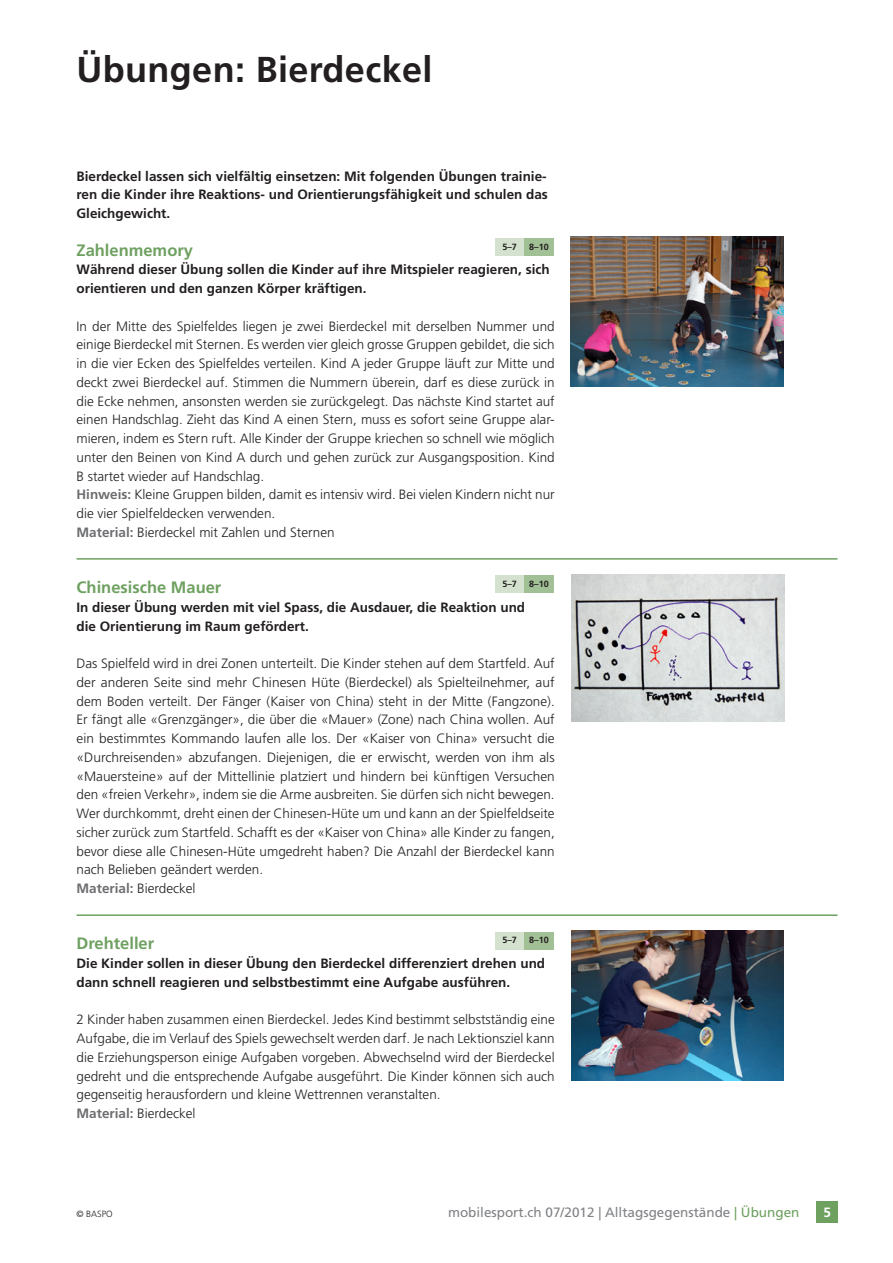
<style>
.page{position:relative;width:893px;height:1263px;background:#fff}
.page>*{position:absolute;margin:0;border:0;box-sizing:border-box;transform-origin:0 0}
._1_Haupttitel{font:700 36px "Frutiger LT";letter-spacing:.01em;color:#231f20}
._3_Titel_gruen{font:700 16.5px "Frutiger LT";color:#6ea060}
.Gundtext_d{font:300 13.5px/18.8px "Frutiger LT";color:#231f20;text-align:justify}
.Lead{font:700 13.5px/18.8px "Frutiger LT";color:#231f20}
._5_Grundtext_Linie{font:300 13.5px "Frutiger LT";color:#231f20}
.t1{font:13.5px "Frutiger LT";color:#808285}
.t2{font:700 13.5px "Frutiger LT";color:#fff}
.t3{font:700 9px "Frutiger LT";color:#231f20}
.t4{font:300 9px "Frutiger LT";color:#231f20}
.s1{font-weight:700;color:#6c6d70}
.s2{color:#6ea060}
</style>
<div class="page">
<div style="left:816px;top:1201px;width:22px;height:21px;background:#6ea060"></div>
<hr style="left:77px;top:558px;width:760px;height:2px;background:#6ea060">
<hr style="left:77px;top:914px;width:760px;height:2px;background:#6ea060">
<div style="left:495px;top:238px;width:29px;height:17px;background:#d3e1ce"></div>
<div style="left:524px;top:238px;width:30px;height:17px;background:#a2c096"></div>
<div style="left:495px;top:576px;width:29px;height:17px;background:#d3e1ce"></div>
<div style="left:524px;top:576px;width:30px;height:17px;background:#a2c096"></div>
<div style="left:495px;top:932px;width:29px;height:17px;background:#d3e1ce"></div>
<div style="left:524px;top:932px;width:30px;height:17px;background:#a2c096"></div>
<img style="left:570px;top:237px;width:214px;height:150px">
<img style="left:572px;top:574px;width:212px;height:148px">
<img style="left:572px;top:931px;width:212px;height:150px">
<p class="_1_Haupttitel" style="left:77px;top:49px;width:357px">Übungen: Bierdeckel</p>
<p class="Lead" style="left:77px;top:167px;width:473px;text-align:justify">Bierdeckel lassen sich vielfältig einsetzen: Mit folgenden Übungen trainie&shy;ren die Kinder ihre Reaktions- und Orientierungsfähigkeit und schulen das Gleichgewicht.</p>
<p class="_3_Titel_gruen" style="left:77px;top:240px;width:118px">Zahlenmemory</p>
<p class="t3" style="left:502px;top:241px;width:16px">5–7</p>
<p class="t3" style="left:529px;top:241px;width:21px">8–10</p>
<p class="Lead" style="left:77px;top:260px;width:475px">Während dieser Übung sollen die Kinder auf ihre Mitspieler reagieren, sich orientieren und den ganzen Körper kräftigen.</p>
<p class="Gundtext_d" style="left:77px;top:317px;width:480px">In der Mitte des Spielfeldes liegen je zwei Bierdeckel mit derselben Nummer und einige Bierdeckel mit Sternen. Es werden vier gleich grosse Gruppen gebildet, die sich in die vier Ecken des Spielfeldes verteilen. Kind A jeder Gruppe läuft zur Mitte und deckt zwei Bierdeckel auf. Stimmen die Nummern überein, darf es diese zurück in die Ecke nehmen, ansonsten werden sie zurückgelegt. Das nächste Kind startet auf einen Handschlag. Zieht das Kind A einen Stern, muss es sofort seine Gruppe alar&shy;mieren, indem es Stern ruft. Alle Kinder der Gruppe kriechen so schnell wie möglich unter den Beinen von Kind A durch und gehen zurück zur Ausgangsposition. Kind B startet wieder auf Handschlag.</p>
<p class="Gundtext_d" style="left:77px;top:485px;width:480px"><span class="s1">Hinweis:</span> Kleine Gruppen bilden, damit es intensiv wird. Bei vielen Kindern nicht nur die vier Spielfeldecken verwenden.</p>
<p class="_5_Grundtext_Linie" style="left:77px;top:524px;width:260px"><span class="s1">Material:</span> Bierdeckel mit Zahlen und Sternen</p>
<p class="_3_Titel_gruen" style="left:77px;top:578px;width:146px">Chinesische Mauer</p>
<p class="t3" style="left:502px;top:579px;width:16px">5–7</p>
<p class="t3" style="left:529px;top:579px;width:21px">8–10</p>
<p class="Lead" style="left:77px;top:598px;width:450px">In dieser Übung werden mit viel Spass, die Ausdauer, die Reaktion und die Orientierung im Raum gefördert.</p>
<p class="Gundtext_d" style="left:77px;top:654px;width:480px">Das Spielfeld wird in drei Zonen unterteilt. Die Kinder stehen auf dem Startfeld. Auf der anderen Seite sind mehr Chinesen Hüte (Bierdeckel) als Spielteilnehmer, auf dem Boden verteilt. Der Fänger (Kaiser von China) steht in der Mitte (Fangzone).<br>Er fängt alle «Grenzgänger», die über die «Mauer» (Zone) nach China wollen. Auf ein bestimmtes Kommando laufen alle los. Der «Kaiser von China» versucht die «Durchreisenden» abzufangen. Diejenigen, die er erwischt, werden von ihm als «Mauersteine» auf der Mittellinie platziert und hindern bei künftigen Versuchen den «freien Verkehr», indem sie die Arme ausbreiten. Sie dürfen sich nicht bewegen.<br>Wer durchkommt, dreht einen der Chinesen-Hüte um und kann an der Spielfeldseite sicher zurück zum Startfeld. Schafft es der «Kaiser von China» alle Kinder zu fangen, bevor diese alle Chinesen-Hüte umgedreht haben? Die Anzahl der Bierdeckel kann nach Belieben geändert werden.</p>
<p class="_5_Grundtext_Linie" style="left:77px;top:881px;width:121px"><span class="s1">Material:</span> Bierdeckel</p>
<p class="_3_Titel_gruen" style="left:77px;top:934px;width:79px">Drehteller</p>
<p class="t3" style="left:502px;top:935px;width:16px">5–7</p>
<p class="t3" style="left:529px;top:935px;width:21px">8–10</p>
<p class="Lead" style="left:77px;top:954px;width:470px">Die Kinder sollen in dieser Übung den Bierdeckel differenziert drehen und dann schnell reagieren und selbstbestimmt eine Aufgabe ausführen.</p>
<p class="Gundtext_d" style="left:77px;top:1010px;width:480px">2 Kinder haben zusammen einen Bierdeckel. Jedes Kind bestimmt selbstständig eine Aufgabe, die im Verlauf des Spiels gewechselt werden darf. Je nach Lektionsziel kann die Erziehungsperson einige Aufgaben vorgeben. Abwechselnd wird der Bierdeckel gedreht und die entsprechende Aufgabe ausgeführt. Die Kinder können sich auch gegenseitig herausfordern und kleine Wettrennen veranstalten.</p>
<p class="Gundtext_d" style="left:77px;top:1104px;width:121px"><span class="s1">Material:</span> Bierdeckel</p>
<p class="t4" style="left:77px;top:1209px;width:38px">© BASPO</p>
<p class="t1" style="left:448px;top:1204px;width:353px">mobilesport.ch 07/2012 | Alltagsgegenstände <span class="s2">| Übungen</span></p>
<p class="t2" style="left:823px;top:1204px;width:9px">5</p>
</div>
